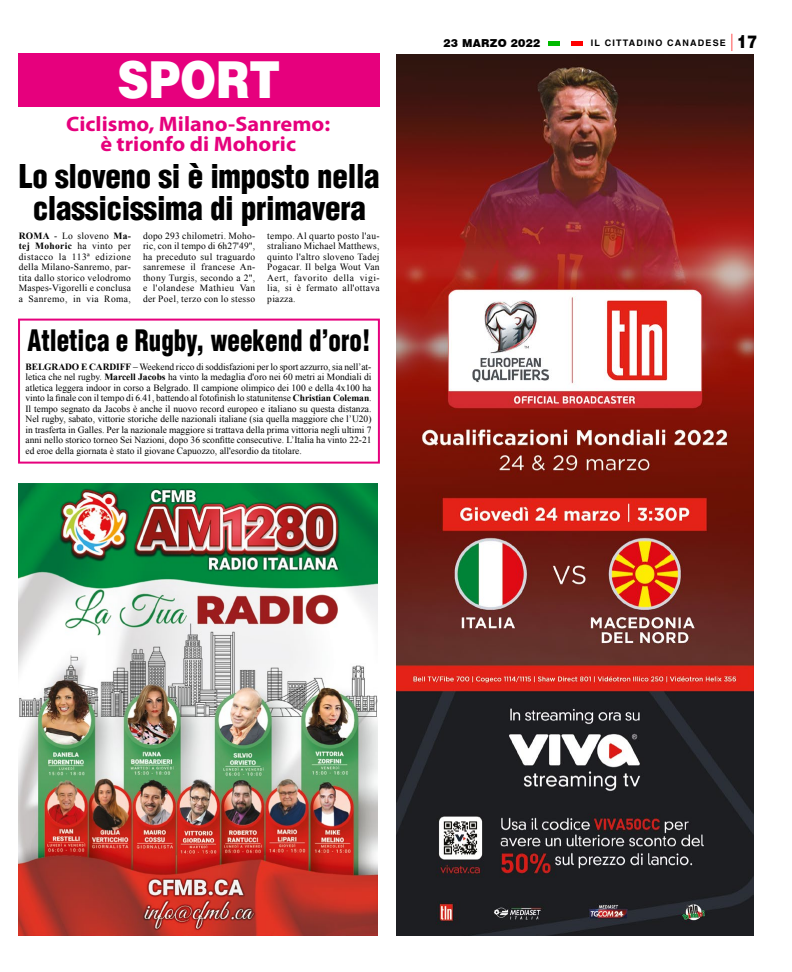
<style>
.page{position:relative;width:792px;height:972px;background:#fff}
.page>*{position:absolute;margin:0;border:0;box-sizing:border-box;transform-origin:0 0}
.t1{font:51px "Switzerland Black Plain";color:#fff;scale:.85 1}
.t2{font:32px/32px "Switzerland Cond Black Plain";letter-spacing:-.01em;color:#000;text-align:center}
.t3{font:28.9px "Switzerland Cond Black Plain";color:#000;scale:.87 1}
.t4{font:700 21px/20.5px "Myriad Pro";color:#e6007d;text-align:center;scale:1.06 1}
.t5{font:900 11px "Swiss 721 BT";letter-spacing:.02em;color:#000}
.t6{font:9.5px/10.5px "Times New Roman";letter-spacing:.03em;color:#000;text-align:justify}
.t7{font:700 9px "Switzerland";letter-spacing:.13em;color:#000}
.s1{font-weight:700}
.s2{font-family:"Swiss 721 BT";font-weight:400;font-stretch:condensed;font-size:17.3px;color:#f00}
.s3{font-family:"Switzerland Black Plain";font-weight:400;font-size:18px}
</style>
<div class="page">
<div style="left:549px;top:41px;width:11px;height:5px;background:#00ba00"></div>
<div style="left:572px;top:41px;width:11px;height:5px;background:#f00"></div>
<div style="left:18px;top:319px;width:362px;height:145px;border:2px solid #e6007d"></div>
<img style="left:396px;top:54px;width:358px;height:882px">
<div style="left:19px;top:53px;width:361px;height:53px;background:#e6007d"></div>
<img style="left:18px;top:484px;width:359px;height:451px">
<h1 class="t1" style="left:117px;top:46px;width:193px">SPORT</h1>
<h3 class="t4" style="left:66px;top:113px;width:250px">Ciclismo, Milano-Sanremo: è trionfo di Mohoric</h3>
<h2 class="t2" style="left:19px;top:160px;width:362px">Lo sloveno si è imposto nella classicissima di primavera</h2>
<p class="t6" style="left:19px;top:230px;width:114px"><span class="s1">ROMA</span> - Lo sloveno <span class="s1">Ma&shy;tej Mohoric</span> ha vinto per distacco la 113ª edizione della Milano-Sanremo, par&shy;tita dallo storico velodromo Maspes-Vigorelli e conclusa a Sanremo, in via Roma,</p>
<p class="t6" style="left:143px;top:230px;width:114px">dopo 293 chilometri. Moho&shy;ric, con il tempo di 6h27'49", ha preceduto sul traguardo sanremese il francese An&shy;thony Turgis, secondo a 2", e l'olandese Mathieu Van der Poel, terzo con lo stesso</p>
<p class="t6" style="left:267px;top:230px;width:114px">tempo. Al quarto posto l'au&shy;straliano Michael Matthews, quinto l'altro sloveno Tadej Pogacar. Il belga Wout Van Aert, favorito della vigi&shy;lia, si è fermato all'ottava piazza.</p>
<h3 class="t3" style="left:27px;top:322px;width:396px">Atletica e Rugby, weekend d’oro!</h3>
<p class="t6" style="left:25px;top:361px;width:348px"><span class="s1">BELGRADO E CARDIFF</span> – Weekend ricco di soddisfazioni per lo sport azzurro, sia nell’at&shy;letica che nel rugby. <span class="s1">Marcell Jacobs</span> ha vinto la medaglia d'oro nei 60 metri ai Mondiali di atletica leggera indoor in corso a Belgrado. Il campione olimpico dei 100 e della 4x100 ha vinto la finale con il tempo di 6.41, battendo al fotofinish lo statunitense <span class="s1">Christian Coleman</span>.<br>Il tempo segnato da Jacobs è anche il nuovo record europeo e italiano su questa distanza.<br>Nel rugby, sabato, vittorie storiche delle nazionali italiane (sia quella maggiore che l’U20) in trasferta in Galles. Per la nazionale maggiore si trattava della prima vittoria negli ultimi 7 anni nello storico torneo Sei Nazioni, dopo 36 sconfitte consecutive. L’Italia ha vinto 22-21 ed eroe della giornata è stato il giovane Capuozzo, all'esordio da titolare.</p>
<p class="t5" style="left:443px;top:36px;width:98px">23 MARZO 2022</p>
<p class="t7" style="left:591px;top:37px;width:168px">IL CITTADINO CANADESE <span class="s2">|</span> <span class="s3">17</span></p>
</div>
